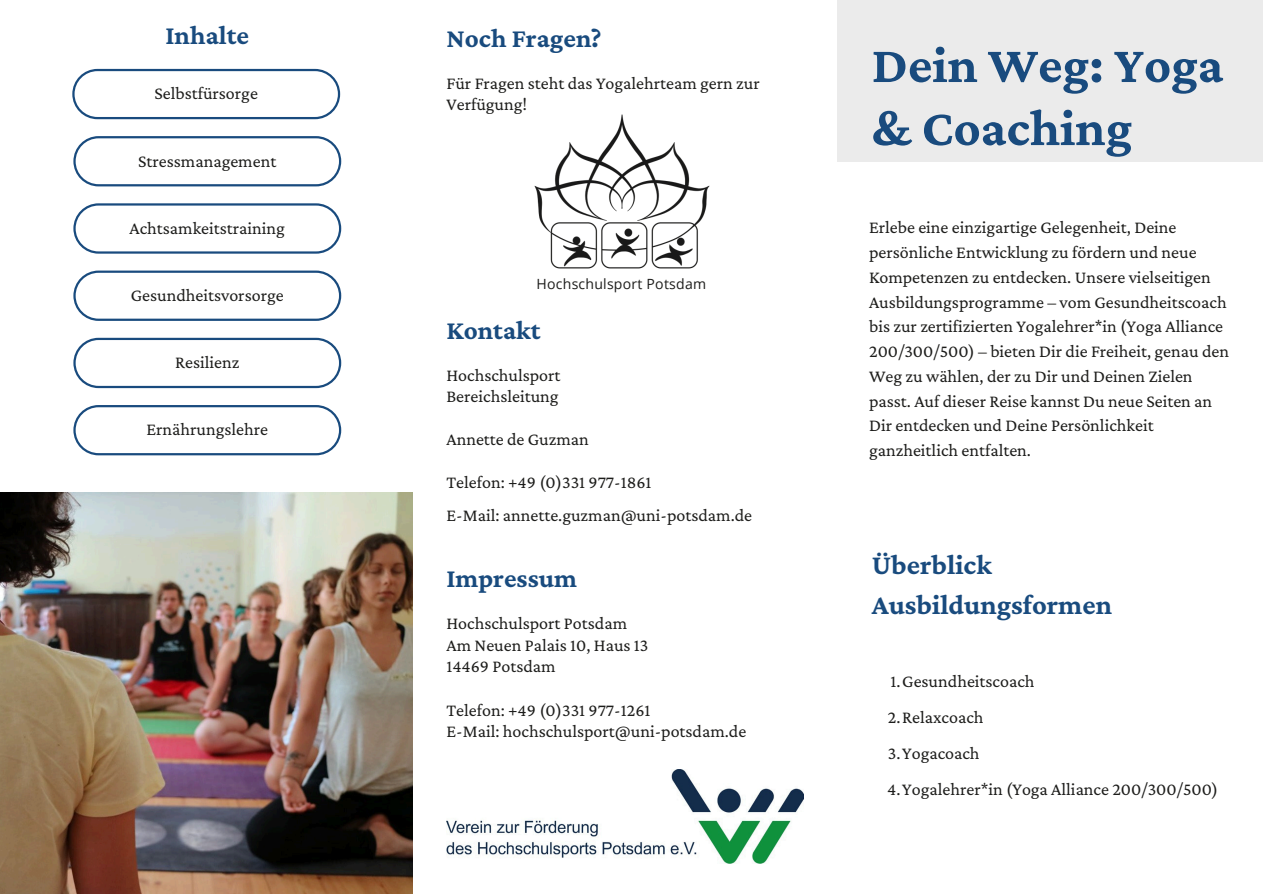
<style>
.page{position:relative;width:1263px;height:894px;background:#fff}
.page>*{position:absolute;margin:0;border:0;box-sizing:border-box;transform-origin:0 0}
.t1{font:700 52.5px/63px "Crimson Pro";color:#194b7e}
.t2{font:700 28.5px/39.3px "Crimson Pro";color:#194b7e}
.t3{font:700 27px "Crimson Pro";color:#194b7e}
.t4{font:18px/24.8px "Crimson Pro";color:#1d1d1b}
.t5{font:14.1px "Open Sans";letter-spacing:.015em;color:#1d1d1b}
</style>
<div class="page">
<div style="left:838px;top:0;width:425px;height:161px;background:#ebebeb"></div>
<img style="left:446px;top:769px;width:357px;height:94px">
<img style="left:534px;top:114px;width:176px;height:155px">
<img style="left:0;top:492px;width:413px;height:401px">
<svg style="left:72px;top:69px;width:268px;height:50px"></svg>
<svg style="left:73px;top:136px;width:268px;height:50px"></svg>
<svg style="left:73px;top:203px;width:268px;height:50px"></svg>
<svg style="left:73px;top:270px;width:268px;height:51px"></svg>
<svg style="left:73px;top:338px;width:268px;height:50px"></svg>
<svg style="left:73px;top:405px;width:268px;height:50px"></svg>
<h3 class="t3" style="left:165px;top:19px;width:85px">Inhalte</h3>
<h2 class="t4" style="left:154px;top:81px;width:105px">Selbstfürsorge</h2>
<p class="t4" style="left:138px;top:148px;width:140px">Stressmanagement</p>
<h1 class="t4" style="left:130px;top:215px;width:157px">Achtsamkeitstraining</h1>
<h3 class="t4" style="left:131px;top:282px;width:154px">Gesundheitsvorsorge</h3>
<h2 class="t4" style="left:175px;top:349px;width:66px">Resilienz</h2>
<p class="t4" style="left:146px;top:417px;width:123px">Ernährungslehre</p>
<h2 class="t3" style="left:446px;top:23px;width:157px">Noch Fragen?</h2>
<p class="t4" style="left:446px;top:72px;width:315px;line-height:21.3px">Für Fragen steht das Yogalehrteam gern zur<br>Verfügung!</p>
<h3 class="t5" style="left:537px;top:274px;width:171px">Hochschulsport Potsdam</h3>
<h3 class="t3" style="left:446px;top:314px;width:96px">Kontakt</h3>
<h2 class="t4" style="left:446px;top:363px;width:116px;line-height:21.3px">Hochschulsport<br>Bereichsleitung</h2>
<h3 class="t4" style="left:446px;top:426px;width:144px">Annette de Guzman</h3>
<p class="t4" style="left:446px;top:465px;width:307px;line-height:32.7px">Telefon: +49 (0)331 977-1861<br>E-Mail: annette.guzman@uni-potsdam.de</p>
<h3 class="t3" style="left:446px;top:563px;width:132px">Impressum</h3>
<h3 class="t4" style="left:446px;top:612px;width:203px;line-height:21.3px">Hochschulsport Potsdam<br>Am Neuen Palais 10, Haus 13<br>14469 Potsdam</h3>
<p class="t4" style="left:446px;top:698px;width:301px;line-height:21.3px">Telefon: +49 (0)331 977-1261<br>E-Mail: hochschulsport@uni-potsdam.de</p>
<h2 class="t1" style="left:872px;top:33px;width:353px">Dein Weg: Yoga &amp; Coaching</h2>
<h3 class="t4" style="left:869px;top:215px;width:361px">Erlebe eine einzigartige Gelegenheit, Deine persönliche Entwicklung zu fördern und neue Kompetenzen zu entdecken. Unsere vielseitigen Ausbildungsprogramme – vom Gesundheitscoach bis zur zertifizierten Yogalehrer*in (Yoga Alliance 200/300/500) – bieten Dir die Freiheit, genau den Weg zu wählen, der zu Dir und Deinen Zielen passt. Auf dieser Reise kannst Du neue Seiten an Dir entdecken und Deine Persönlichkeit ganzheitlich entfalten.</h3>
<h3 class="t2" style="left:872px;top:544px;width:242px">Überblick<br>Ausbildungsformen</h3>
<h3 class="t4" style="left:890px;top:668px;width:146px">1.Gesundheitscoach</h3>
<h3 class="t4" style="left:888px;top:704px;width:97px">2.Relaxcoach</h3>
<h3 class="t4" style="left:888px;top:740px;width:93px">3.Yogacoach</h3>
<h3 class="t4" style="left:887px;top:776px;width:332px">4.Yogalehrer*in (Yoga Alliance 200/300/500)</h3>
</div>
